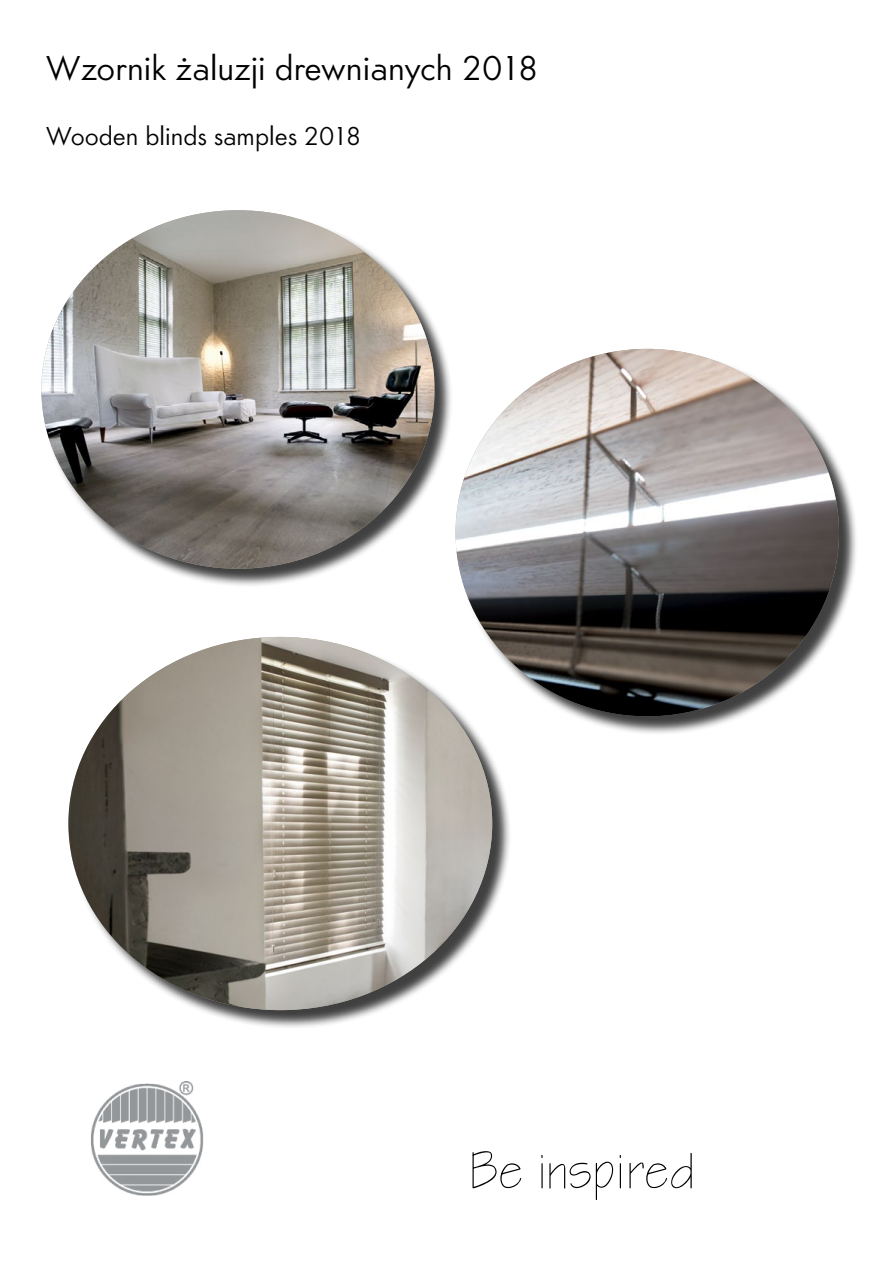
<style>
.page{position:relative;width:893px;height:1263px;background:#fff}
.page>*{position:absolute;margin:0;border:0;box-sizing:border-box;transform-origin:0 0}
.t1{font:54px "Architect";color:#000}
.t2{font:36px "Am Sanslight";color:#000}
.t3{font:27px "Am Sanslight";color:#000}
</style>
<div class="page">
<img style="left:91px;top:1081px;width:113px;height:115px">
<div style="left:43px;top:212px;width:410px;height:376px;background:#000;opacity:.75"></div>
<img style="left:41px;top:210px;width:394px;height:359px">
<div style="left:457px;top:351px;width:401px;height:384px;background:#000;opacity:.75"></div>
<img style="left:456px;top:349px;width:383px;height:367px">
<div style="left:70px;top:639px;width:441px;height:390px;background:#000;opacity:.75"></div>
<img style="left:68px;top:637px;width:424px;height:373px">
<p class="t2" style="left:46px;top:47px;width:493px">Wzornik żaluzji drewnianych 2018</p>
<p class="t3" style="left:46px;top:120px;width:316px">Wooden blinds samples 2018</p>
<h1 class="t1" style="left:468px;top:1144px;width:228px">Be inspired</h1>
</div>
